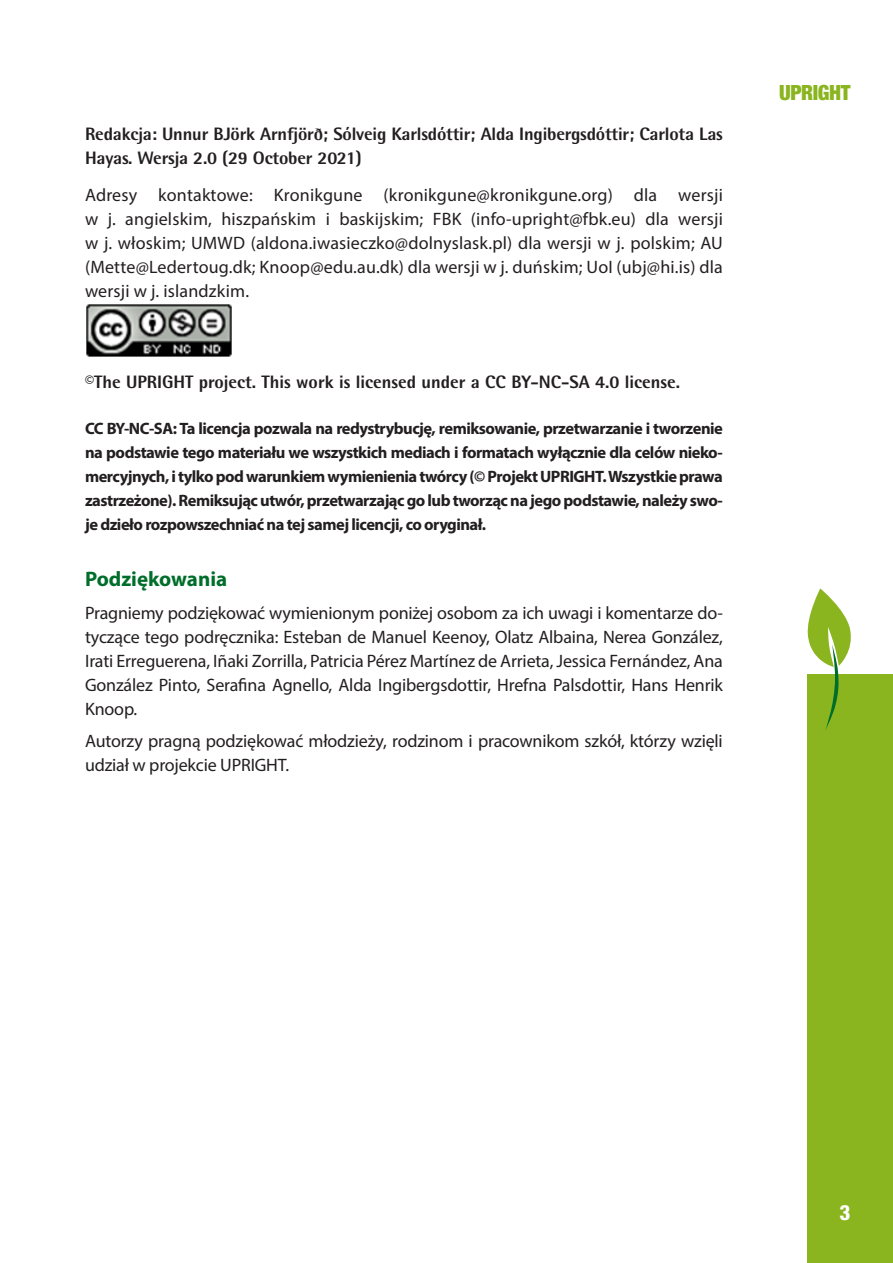
<style>
.page{position:relative;width:893px;height:1263px;background:#fff}
.page>*{position:absolute;margin:0;border:0;box-sizing:border-box;transform-origin:0 0}
.t1{font:700 21px "Myriad Pro";color:#006e2b}
.t2{font:900 condensed 21px "Helvetica Neue LT Std";letter-spacing:-.02em;color:#8ab51f}
.t3{font:800 condensed 21px "Helvetica Neue LT Std";color:#fff}
.t4{font:18px/24px "Myriad Pro";letter-spacing:-.01em;color:#231f20;text-align:justify}
.t5{font:800 18px/24px "Rotis Semi Sans Std";letter-spacing:-.01em;color:#231f20}
.t6{font:700 16.5px/24px "Myriad Pro";letter-spacing:-.03em;color:#231f20;text-align:justify}
</style>
<div class="page">
<div style="left:808px;top:674px;width:85px;height:589px;background:#8ab51f"></div>
<svg style="left:807px;top:588px;width:44px;height:143px"></svg>
<img style="left:86px;top:304px;width:146px;height:53px">
<p class="t5" style="left:85px;top:122px;width:639px">Redakcja: Unnur BJörk Arnfjörð; Sólveig Karlsdóttir; Alda Ingibergsdóttir; Carlota Las<br>Hayas. Wersja 2.0 (29 October 2021)</p>
<p class="t4" style="left:85px;top:182px;width:639px">Adresy kontaktowe: Kronikgune (kronikgune@kronikgune.org) dla wersji w j. angielskim, hiszpańskim i baskijskim; FBK (info-upright@fbk.eu) dla wersji w j. włoskim; UMWD (aldona.iwasieczko@dolnyslask.pl) dla wersji w j. polskim; AU (Mette@Ledertoug.dk; Knoop@edu.au.dk) dla wersji w j. duńskim; UoI (ubj@hi.is) dla wersji w j. islandzkim.</p>
<p class="t5" style="left:85px;top:370px;width:597px">©The UPRIGHT project. This work is licensed under a CC BY-NC-SA 4.0 license.</p>
<p class="t6" style="left:85px;top:415px;width:639px">CC BY-NC-SA: Ta licencja pozwala na redystrybucję, remiksowanie, przetwarzanie i tworzenie na podstawie tego materiału we wszystkich mediach i formatach wyłącznie dla celów nieko&shy;mercyjnych, i tylko pod warunkiem wymienienia twórcy (© Projekt UPRIGHT. Wszystkie prawa zastrzeżone). Remiksując utwór, przetwarzając go lub tworząc na jego podstawie, należy swo&shy;je dzieło rozpowszechniać na tej samej licencji, co oryginał.</p>
<p class="t1" style="left:85px;top:565px;width:144px">Podziękowania</p>
<p class="t4" style="left:85px;top:600px;width:639px">Pragniemy podziękować wymienionym poniżej osobom za ich uwagi i komentarze do&shy;tyczące tego podręcznika: Esteban de Manuel Keenoy, Olatz Albaina, Nerea González, Irati Erreguerena, Iñaki Zorrilla, Patricia Pérez Martínez de Arrieta, Jessica Fernández, Ana González Pinto, Serafina Agnello, Alda Ingibergsdottir, Hrefna Palsdottir, Hans Henrik Knoop.</p>
<p class="t4" style="left:85px;top:729px;width:639px">Autorzy pragną podziękować młodzieży, rodzinom i pracownikom szkół, którzy wzięli udział w projekcie UPRIGHT.</p>
<p class="t2" style="left:779px;top:80px;width:73px">UPRIGHT</p>
<p class="t3" style="left:840px;top:1200px;width:12px">3</p>
</div>
